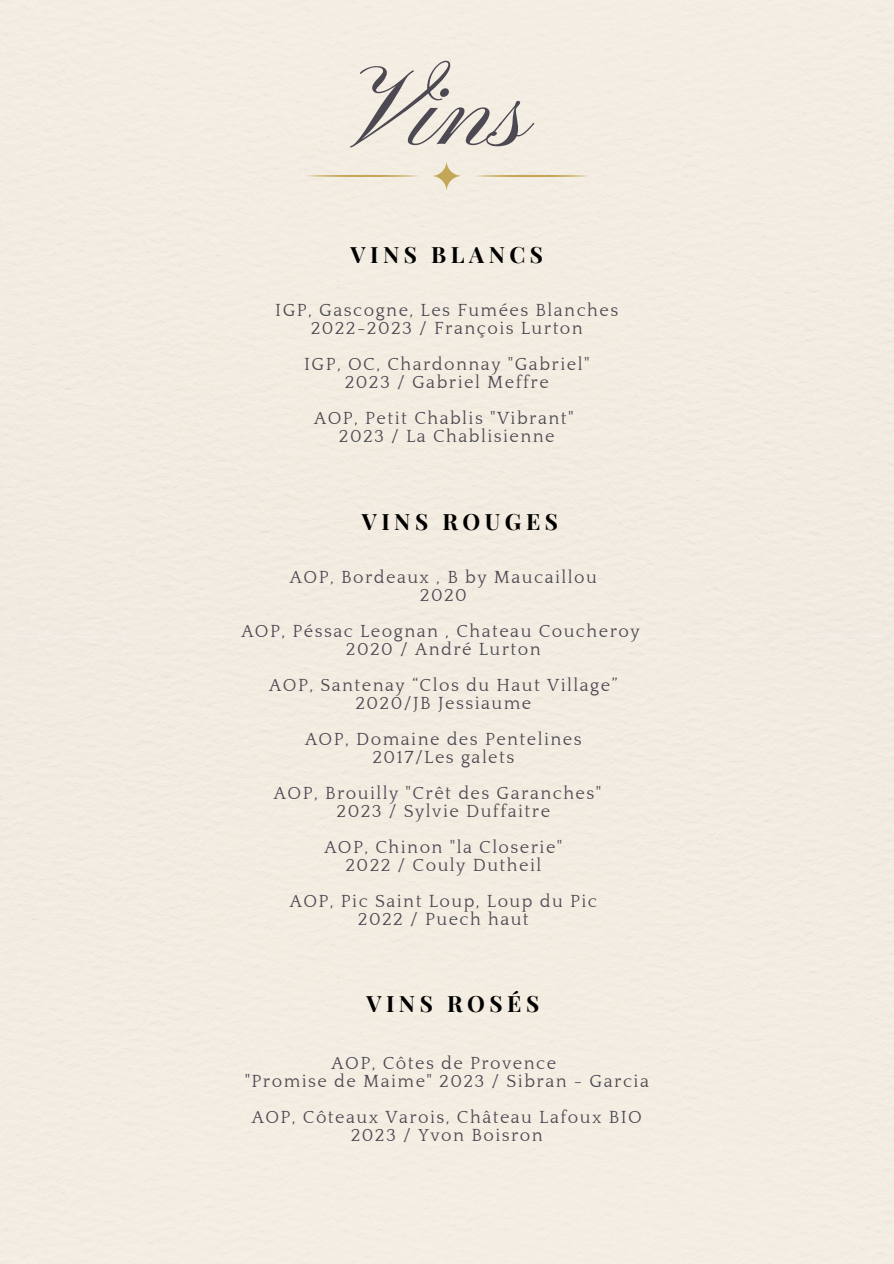
<style>
.page{position:relative;width:894px;height:1264px;background:#fff}
.page>*{position:absolute;margin:0;border:0;box-sizing:border-box;transform-origin:0 0}
.t1{font:112.5px "Pinyon Script";color:#4c4953}
.t2{font:700 22.5px "Playfair Display";letter-spacing:.2em;color:#000}
.t3{font:18px "Quattrocento";letter-spacing:.08em;color:#4c4953}
</style>
<div class="page">
<svg style="left:431px;top:161px;width:30px;height:30px"></svg>
<svg style="left:474px;top:175px;width:115px;height:2px"></svg>
<svg style="left:304px;top:175px;width:115px;height:2px"></svg>
<p class="t1" style="left:360px;top:48px;width:174px">Vins</p>
<p class="t2" style="left:350px;top:238px;width:194px">VINS BLANCS</p>
<h1 class="t3" style="left:275px;top:301px;width:344px">IGP, Gascogne, Les Fumées Blanches</h1>
<p class="t3" style="left:310px;top:319px;width:273px">2022-2023 / François Lurton</p>
<h2 class="t3" style="left:304px;top:355px;width:287px">IGP, OC, Chardonnay "Gabriel"</h2>
<p class="t3" style="left:345px;top:373px;width:205px">2023 / Gabriel Meffre</p>
<p class="t3" style="left:314px;top:409px;width:261px">AOP, Petit Chablis "Vibrant"</p>
<p class="t3" style="left:339px;top:427px;width:217px">2023 / La Chablisienne</p>
<p class="t2" style="left:361px;top:505px;width:197px">VINS ROUGES</p>
<p class="t3" style="left:290px;top:567px;width:308px">AOP, Bordeaux , B by Maucaillou</p>
<p class="t3" style="left:420px;top:585px;width:48px">2020</p>
<h2 class="t3" style="left:241px;top:621px;width:399px">AOP, Péssac Leognan , Chateau Coucheroy</h2>
<p class="t3" style="left:346px;top:639px;width:196px">2020 / André Lurton</p>
<p class="t3" style="left:269px;top:675px;width:349px">AOP, Santenay “Clos du Haut Village”</p>
<p class="t3" style="left:355px;top:693px;width:177px">2020/JB Jessiaume</p>
<p class="t3" style="left:305px;top:729px;width:278px">AOP, Domaine des Pentelines</p>
<p class="t3" style="left:372px;top:747px;width:143px">2017/Les galets</p>
<p class="t3" style="left:274px;top:783px;width:329px">AOP, Brouilly "Crêt des Garanches"</p>
<p class="t3" style="left:336px;top:801px;width:215px">2023 / Sylvie Duffaitre</p>
<p class="t3" style="left:324px;top:837px;width:239px">AOP, Chinon "la Closerie"</p>
<p class="t3" style="left:345px;top:855px;width:197px">2022 / Couly Dutheil</p>
<p class="t3" style="left:290px;top:891px;width:308px">AOP, Pic Saint Loup, Loup du Pic</p>
<p class="t3" style="left:358px;top:909px;width:172px">2022 / Puech haut</p>
<p class="t2" style="left:366px;top:988px;width:174px">VINS ROSÉS</p>
<p class="t3" style="left:331px;top:1053px;width:226px">AOP, Côtes de Provence</p>
<p class="t3" style="left:244px;top:1071px;width:405px">"Promise de Maime" 2023 / Sibran - Garcia</p>
<p class="t3" style="left:252px;top:1107px;width:391px">AOP, Côteaux Varois, Château Lafoux BIO</p>
<h2 class="t3" style="left:351px;top:1125px;width:193px">2023 / Yvon Boisron</h2>
</div>
